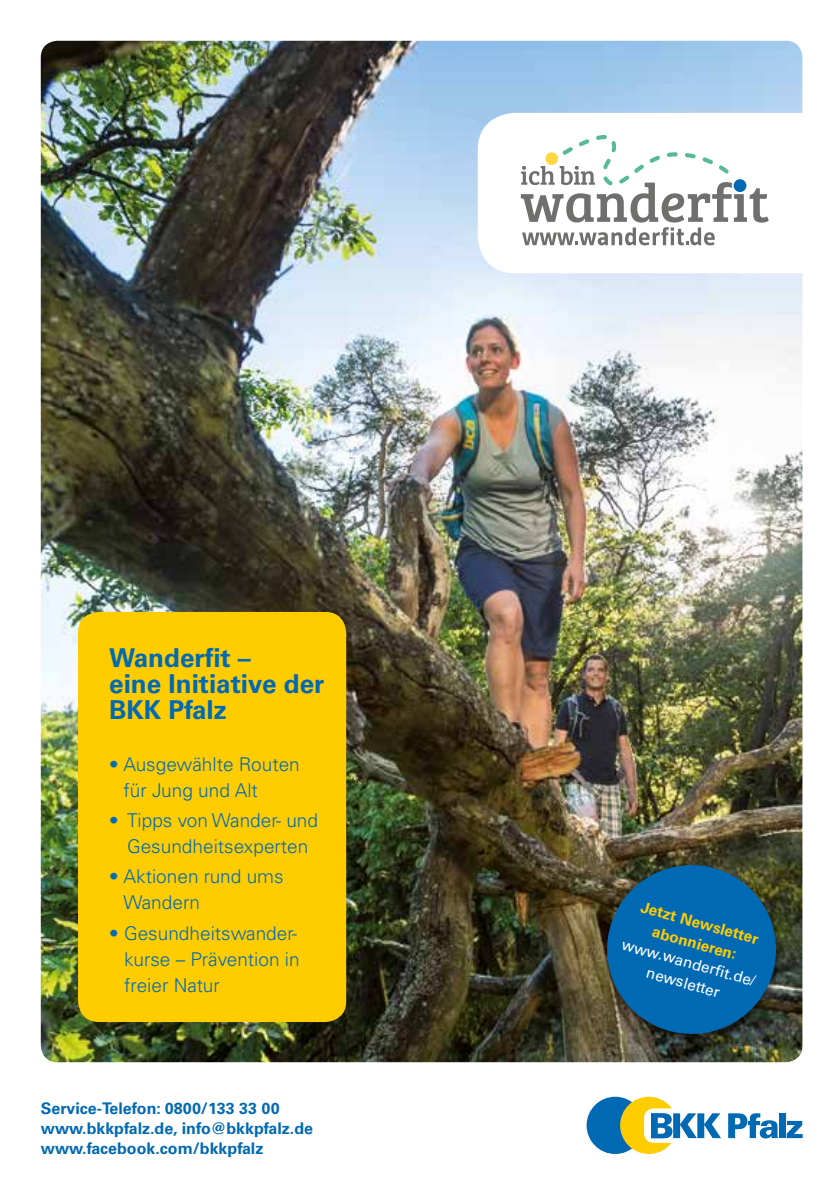
<style>
.page{position:relative;width:840px;height:1191px;background:#fff}
.page>*{position:absolute;margin:0;border:0;box-sizing:border-box;transform-origin:0 0}
.t1{font:700 26px/25.8px "Univers";color:#0069b4}
.t2{font:300 19px/26px "Univers";color:#0069b4}
.t3{font:700 16px/20px "Univers";color:#0069b4}
.t4{font:15.4px/20.4px "Univers";color:#fff;text-align:center}
.t5{font:700 15.4px/20.6px "Univers";color:#fc0;text-align:center}
</style>
<div class="page">
<img style="left:41px;top:41px;width:761px;height:1021px">
<div style="left:78px;top:612px;width:268px;height:410px;background:#fc0;border-radius:21px"></div>
<svg style="left:595px;top:853px;width:192px;height:192px;background:#1c5a7f"></svg>
<svg style="left:477px;top:113px;width:325px;height:160px"></svg>
<svg style="left:520px;top:135px;width:248px;height:110px"></svg>
<div style="left:545px;top:152px;width:12px;height:13px;background:#ffd743;border-radius:50%"></div>
<div style="left:586px;top:1096px;width:57px;height:58px;background:#0069b4;border-radius:50%"></div>
<svg style="left:619px;top:1096px;width:101px;height:58px"></svg>
<svg style="left:728px;top:1113px;width:49px;height:25px"></svg>
<div style="left:778px;top:1113px;width:7px;height:25px;background:#0069b4"></div>
<svg style="left:786px;top:1120px;width:16px;height:18px"></svg>
<h1 class="t1" style="left:109px;top:645px;width:216px">Wanderfit –<br>eine Initiative der<br>BKK Pfalz</h1>
<p class="t2" style="left:123px;top:751px;width:178px;text-indent:-14px">• Ausgewählte Routen für Jung und Alt</p>
<p class="t2" style="left:109px;top:807px;width:210px;text-align:center">• Tipps von Wander- und<br>Gesundheitsexperten</p>
<p class="t2" style="left:123px;top:863px;width:162px;text-indent:-14px">• Aktionen rund ums<br>Wandern</p>
<p class="t2" style="left:124px;top:920px;width:177px;text-indent:-15px">• Gesundheitswander&shy;kurse – Prävention in freier Natur</p>
<p class="t3" style="left:41px;top:1098px;width:273px">Service-Telefon: 0800/133 33 00 www.bkkpfalz.de, info@bkkpfalz.de www.facebook.com/bkkpfalz</p>
<p class="t5" style="left:643px;top:897px;width:123px;rotate:15deg">Jetzt Newsletter abonnieren:</p>
<p class="t4" style="left:624px;top:934px;width:139px;rotate:15deg">www.wanderfit.de/ newsletter</p>
</div>
